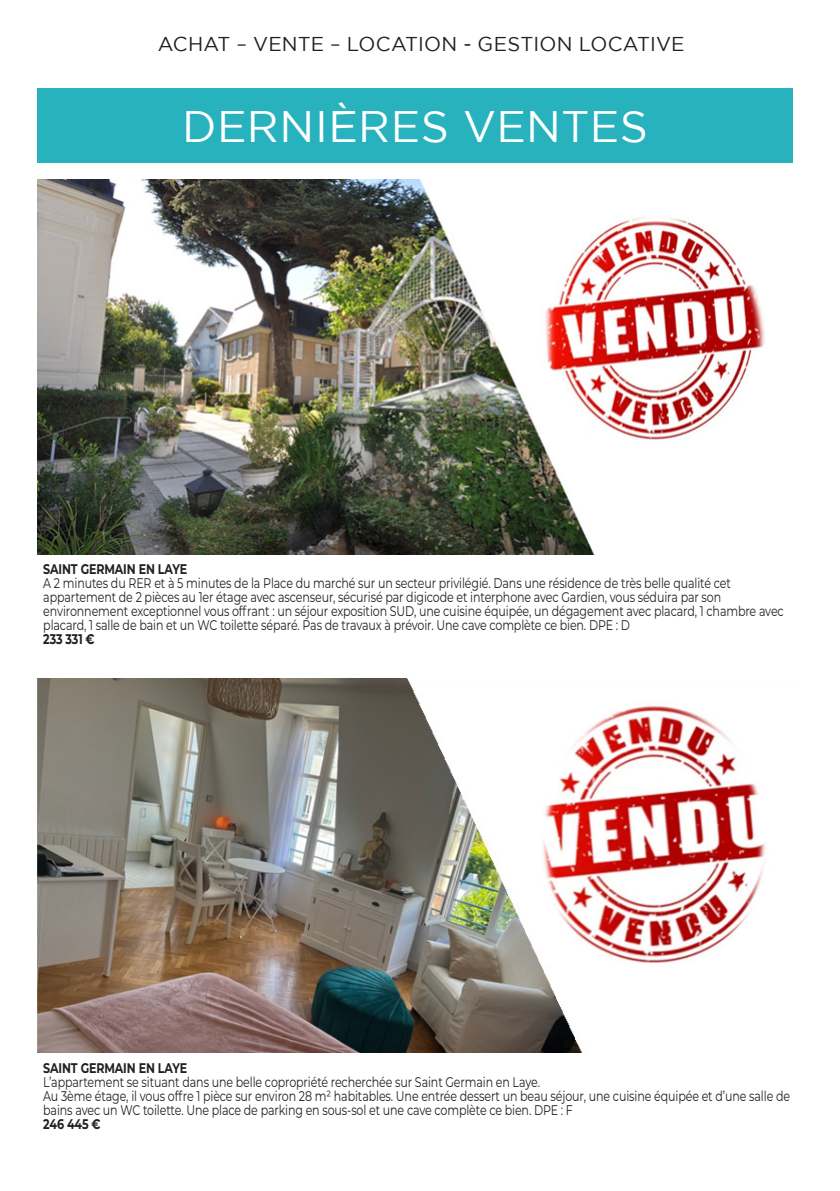
<style>
.page{position:relative;width:840px;height:1191px;background:#fff}
.page>*{position:absolute;margin:0;border:0;box-sizing:border-box;transform-origin:0 0}
.Body___Circle_1{font:44px "Gotham";letter-spacing:.015em;color:#fff}
.Body___Circle_1-2{font:20px "Gotham";letter-spacing:.01em;color:#231f20}
.t1{font:14px/14px "Montserrat";letter-spacing:-.01em;color:#231f20;scale:.79 1}
.t2{font:700 14px "Montserrat";letter-spacing:-.01em;color:#231f20;scale:.79 1}
</style>
<div class="page">
<div style="left:38px;top:89px;width:754px;height:74px;background:#27b2be"></div>
<img style="left:38px;top:180px;width:727px;height:375px">
<img style="left:38px;top:678px;width:728px;height:375px">
<p class="Body___Circle_1-2" style="left:158px;top:33px;width:528px">ACHAT – VENTE – LOCATION - GESTION LOCATIVE</p>
<p class="Body___Circle_1" style="left:182px;top:102px;width:467px">DERNIÈRES VENTES</p>
<p class="t2" style="left:43px;top:559px;width:183px">SAINT GERMAIN EN LAYE</p>
<p class="t1" style="left:43px;top:576px;width:938px">A 2 minutes du RER et à 5 minutes de la Place du marché sur un secteur privilégié. Dans une résidence de très belle qualité cet appartement de 2 pièces au 1er étage avec ascenseur, sécurisé par digicode et interphone avec Gardien, vous séduira par son environnement exceptionnel vous offrant : un séjour exposition SUD, une cuisine équipée, un dégagement avec placard, 1 chambre avec placard, 1 salle de bain et un WC toilette séparé. Pas de travaux à prévoir. Une cave complète ce bien. DPE : D</p>
<p class="t2" style="left:43px;top:629px;width:67px">233 331 €</p>
<p class="t2" style="left:43px;top:1057px;width:183px">SAINT GERMAIN EN LAYE</p>
<p class="t1" style="left:43px;top:1074px;width:630px">L’appartement se situant dans une belle copropriété recherchée sur Saint Germain en Laye.</p>
<p class="t1" style="left:43px;top:1088px;width:946px">Au 3ème étage, il vous offre 1 pièce sur environ 28 m² habitables. Une entrée dessert un beau séjour, une cuisine équipée et d’une salle de bains avec un WC toilette. Une place de parking en sous-sol et une cave complète ce bien. DPE : F</p>
<p class="t2" style="left:43px;top:1113px;width:74px">246 445 €</p>
</div>
